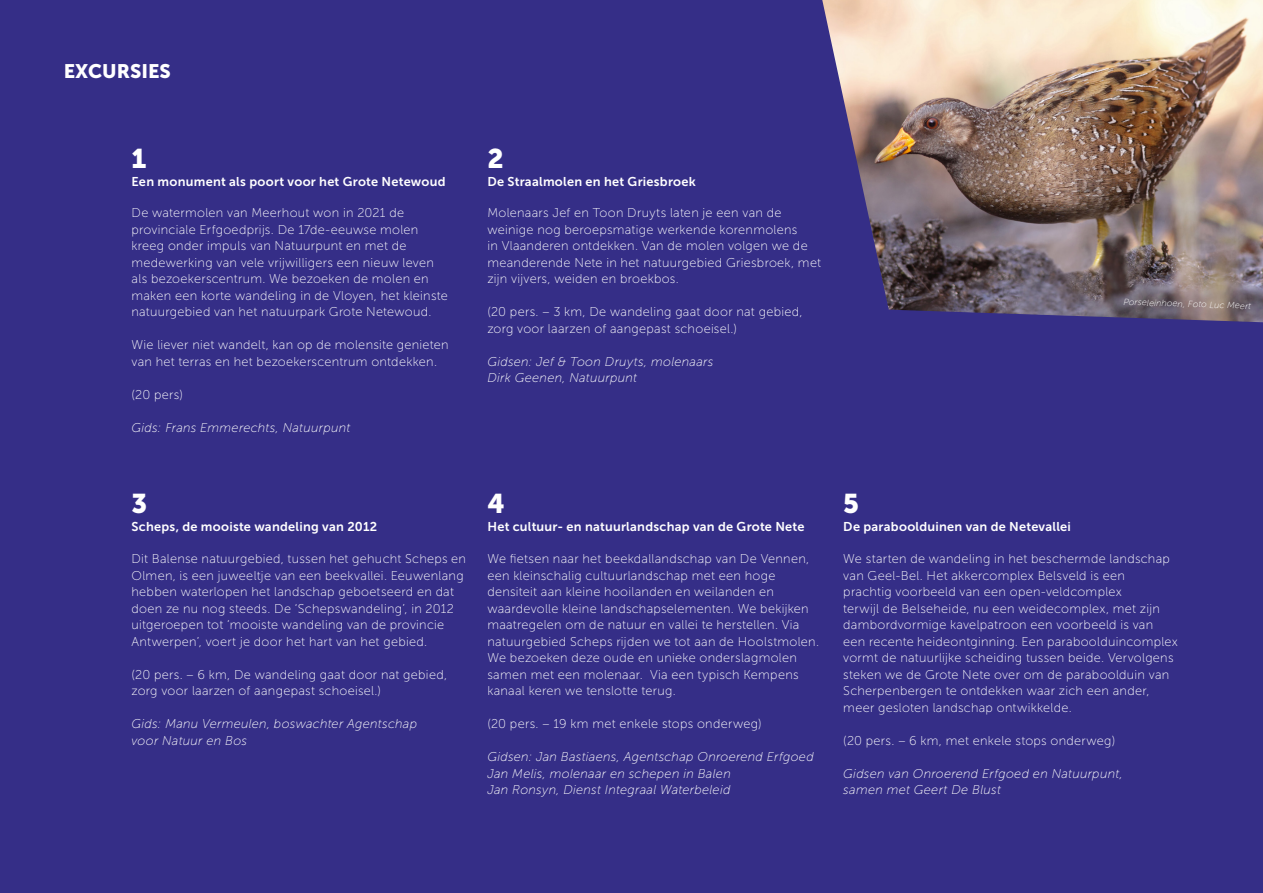
<style>
.page{position:relative;width:1263px;height:893px;background:#352e87}
.page>*{position:absolute;margin:0;border:0;box-sizing:border-box;transform-origin:0 0}
.t1{font:27px "Museo Sans 900";color:#fff}
.t2{font:19.5px "Museo Sans 900";color:#fff}
.t3{font:12.75px/16.5px "Museo Sans 100";letter-spacing:.025em;color:#fff}
.t4{font:italic 12.75px "Museo Sans 100";letter-spacing:.02em;color:#fff}
.t5{font:12.75px "Museo Sans 700";letter-spacing:.02em;color:#fff}
.t6{font:italic 9px "Museo Sans 100";color:#fff}
</style>
<div class="page">
<img style="left:822px;top:0;width:441px;height:322px">
<p class="t2" style="left:64px;top:61px;width:109px">EXCURSIES</p>
<p class="t1" style="left:131px;top:143px;width:16px">1</p>
<p class="t5" style="left:131px;top:174px;width:316px">Een monument als poort voor het Grote Netewoud</p>
<p class="t3" style="left:131px;top:205px;width:318px">De watermolen van Meerhout won in 2021 de provinciale Erfgoedprijs. De 17de-eeuwse molen kreeg onder impuls van Natuurpunt en met de medewerking van vele vrijwilligers een nieuw leven als bezoekerscentrum. We bezoeken de molen en maken een korte wandeling in de Vloyen, het kleinste natuurgebied van het natuurpark Grote Netewoud.</p>
<p class="t3" style="left:131px;top:337px;width:319px">Wie liever niet wandelt, kan op de molensite genieten van het terras en het bezoekerscentrum ontdekken.</p>
<p class="t3" style="left:131px;top:386px;width:53px">(20 pers)</p>
<p class="t4" style="left:131px;top:421px;width:220px">Gids: Frans Emmerechts, Natuurpunt</p>
<p class="t1" style="left:487px;top:143px;width:18px">2</p>
<p class="t5" style="left:487px;top:174px;width:210px">De Straalmolen en het Griesbroek</p>
<p class="t3" style="left:487px;top:205px;width:335px">Molenaars Jef en Toon Druyts laten je een van de weinige nog beroepsmatige werkende korenmolens<br>in Vlaanderen ontdekken. Van de molen volgen we de meanderende Nete in het natuurgebied Griesbroek, met zijn vijvers, weiden en broekbos.</p>
<p class="t3" style="left:487px;top:304px;width:317px">(20 pers. – 3 km, De wandeling gaat door nat gebied, zorg voor laarzen of aangepast schoeisel.)</p>
<p class="t4" style="left:487px;top:355px;width:228px">Gidsen: Jef &amp; Toon Druyts, molenaars</p>
<p class="t4" style="left:487px;top:371px;width:151px">Dirk Geenen, Natuurpunt</p>
<p class="t6" style="left:1124px;top:297px;width:129px;rotate:2deg">Porseleinhoen, Foto Luc Meert</p>
<p class="t1" style="left:131px;top:489px;width:17px">3</p>
<p class="t5" style="left:131px;top:520px;width:247px">Scheps, de mooiste wandeling van 2012</p>
<p class="t3" style="left:131px;top:551px;width:336px">Dit Balense natuurgebied, tussen het gehucht Scheps en Olmen, is een juweeltje van een beekvallei. Eeuwenlang hebben waterlopen het landschap geboetseerd en dat doen ze nu nog steeds. De ‘Schepswandeling’, in 2012 uitgeroepen tot ‘mooiste wandeling van de provincie Antwerpen’, voert je door het hart van het gebied.</p>
<p class="t3" style="left:131px;top:666px;width:317px">(20 pers. – 6 km, De wandeling gaat door nat gebied, zorg voor laarzen of aangepast schoeisel.)</p>
<p class="t4" style="left:131px;top:717px;width:287px">Gids: Manu Vermeulen, boswachter Agentschap</p>
<p class="t4" style="left:131px;top:733px;width:117px">voor Natuur en Bos</p>
<p class="t1" style="left:487px;top:489px;width:19px">4</p>
<p class="t5" style="left:487px;top:520px;width:319px">Het cultuur- en natuurlandschap van de Grote Nete</p>
<p class="t3" style="left:487px;top:551px;width:333px">We fietsen naar het beekdallandschap van De Vennen, een kleinschalig cultuurlandschap met een hoge densiteit aan kleine hooilanden en weilanden en waardevolle kleine landschapselementen. We bekijken maatregelen om de natuur en vallei te herstellen. Via natuurgebied Scheps rijden we tot aan de Hoolstmolen.<br>We bezoeken deze oude en unieke onderslagmolen samen met een molenaar. Via een typisch Kempens kanaal keren we tenslotte terug.</p>
<p class="t3" style="left:487px;top:716px;width:276px">(20 pers. – 19 km met enkele stops onderweg)</p>
<p class="t4" style="left:487px;top:750px;width:328px">Gidsen: Jan Bastiaens, Agentschap Onroerend Erfgoed</p>
<p class="t4" style="left:487px;top:766px;width:245px">Jan Melis, molenaar en schepen in Balen</p>
<p class="t4" style="left:487px;top:783px;width:245px">Jan Ronsyn, Dienst Integraal Waterbeleid</p>
<p class="t1" style="left:843px;top:489px;width:17px">5</p>
<p class="t5" style="left:843px;top:520px;width:229px">De paraboolduinen van de Netevallei</p>
<p class="t3" style="left:843px;top:551px;width:336px">We starten de wandeling in het beschermde landschap van Geel-Bel. Het akkercomplex Belsveld is een<br>prachtig voorbeeld van een open-veldcomplex<br>terwijl de Belseheide, nu een weidecomplex, met zijn dambordvormige kavelpatroon een voorbeeld is van een recente heideontginning. Een paraboolduincomplex vormt de natuurlijke scheiding tussen beide. Vervolgens steken we de Grote Nete over om de paraboolduin van Scherpenbergen te ontdekken waar zich een ander, meer gesloten landschap ontwikkelde.</p>
<p class="t3" style="left:843px;top:732px;width:273px">(20 pers. – 6 km, met enkele stops onderweg)</p>
<p class="t4" style="left:843px;top:766px;width:281px">Gidsen van Onroerend Erfgoed en Natuurpunt,</p>
<p class="t4" style="left:843px;top:783px;width:159px">samen met Geert De Blust</p>
</div>
